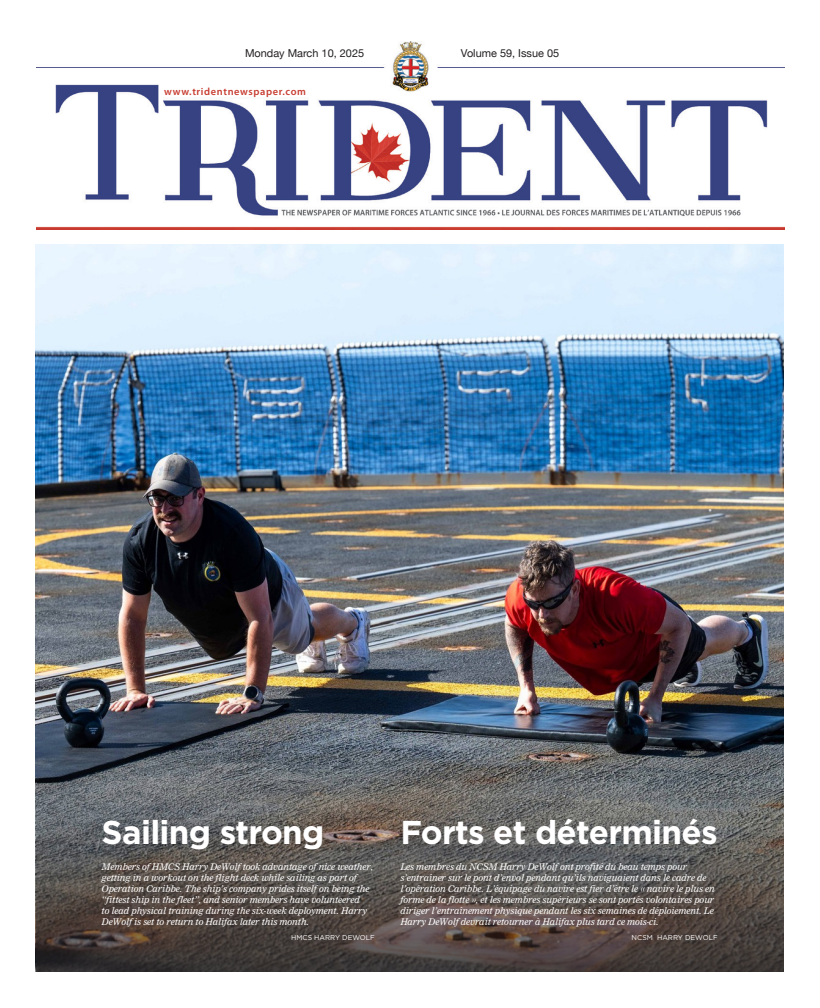
<style>
.page{position:relative;width:820px;height:1008px;background:#fff}
.page>*{position:absolute;margin:0;border:0;box-sizing:border-box;transform-origin:0 0}
.Headlines{font:700 33px "Gotham";letter-spacing:-.02em;color:#fff}
.t1{font:10.9px "Helvetica Neue";color:#231f20}
.t2{font:600 10.4px "Myriad Pro";letter-spacing:.06em;color:#c83c31}
.Cutline{font:italic 9px/11px "Nimrod";letter-spacing:-.01em;color:#fff}
.Cutline_credit{font:7px "Gotham";color:#fff}
</style>
<div class="page">
<img style="left:37px;top:41px;width:747px;height:188px">
<div style="left:163px;top:84px;width:150px;height:13px;background:#fff"></div>
<img style="left:36px;top:245px;width:747px;height:390px">
<img style="left:36px;top:635px;width:747px;height:337px">
<p class="t1" style="left:245px;top:45px;width:121px">Monday March 10, 2025</p>
<p class="t1" style="left:461px;top:45px;width:100px">Volume 59, Issue 05</p>
<p class="t2" style="left:164px;top:85px;width:143px">www.tridentnewspaper.com</p>
<p class="Headlines" style="left:102px;top:811px;width:224px">Sailing strong</p>
<p class="Headlines" style="left:400px;top:811px;width:319px">Forts et déterminés</p>
<p class="Cutline" style="left:102px;top:861px;width:273px">Members of HMCS Harry DeWolf took advantage of nice weather, getting in a workout on the flight deck while sailing as part of Operation Caribbe. The ship’s company prides itself on being the “fittest ship in the fleet”, and senior members have volunteered<br>to lead physical training during the six-week deployment. Harry DeWolf is set to return to Halifax later this month.</p>
<p class="Cutline_credit" style="left:291px;top:933px;width:85px">HMCS HARRY DEWOLF</p>
<p class="Cutline" style="left:400px;top:861px;width:316px">Les membres du NCSM Harry DeWolf ont profité du beau temps pour s’entraîner sur le pont d’envol pendant qu’ils naviguaient dans le cadre de l’opération Caribbe. L’équipage du navire est fier d’être le « navire le plus en forme de la flotte », et les membres supérieurs se sont portés volontaires pour diriger l’entraînement physique pendant les six semaines de déploiement. Le Harry DeWolf devrait retourner à Halifax plus tard ce mois-ci.</p>
<p class="Cutline_credit" style="left:631px;top:933px;width:87px">NCSM HARRY DEWOLF</p>
</div>
